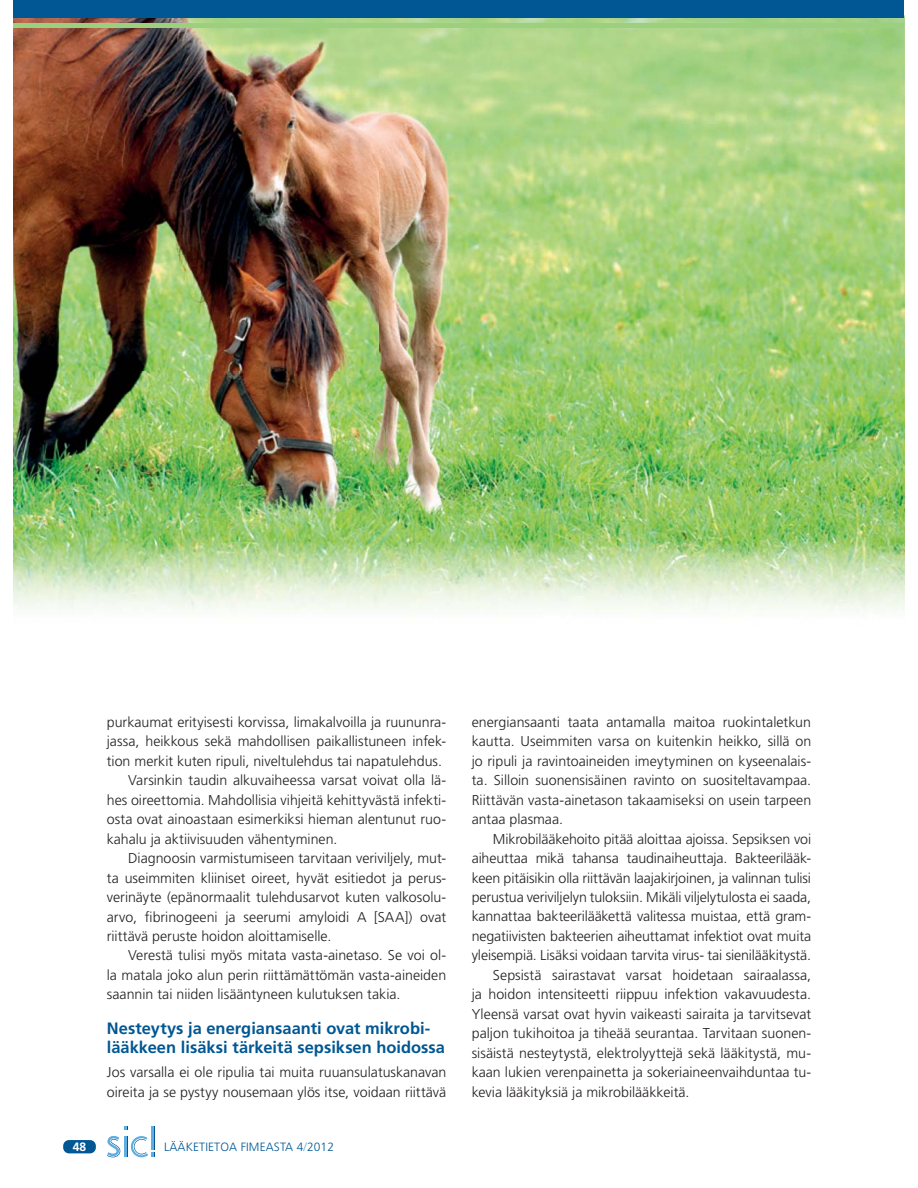
<style>
.page{position:relative;width:918px;height:1188px;background:#fff}
.page>*{position:absolute;margin:0;border:0;box-sizing:border-box;transform-origin:0 0}
.t1{font:700 16.5px/19.5px "Frutiger LT Std";color:#005793}
.t2{font:300 14.25px/19.5px "Frutiger LT Std";color:#231f20}
.t3{font:700 12.15px "Frutiger LT Std";color:#fff}
.t4{font:300 12px "Frutiger LT Std";letter-spacing:.01em;color:#005793}
.s1{color:#5eaee1}
</style>
<div class="page">
<img style="left:13px;top:17px;width:891px;height:596px">
<div style="left:13px;top:0;width:891px;height:17px;background:#005793"></div>
<div style="left:13px;top:23px;width:891px;height:5px;background:#9ccf7e"></div>
<div style="left:63px;top:1140px;width:33px;height:13px;background:#005793;border-radius:6px"></div>
<svg style="left:107px;top:1126px;width:48px;height:31px"></svg>
<p class="t2" style="left:107px;top:713px;width:341px">purkaumat erityisesti korvissa, limakalvoilla ja ruununra-</p>
<p class="t2" style="left:107px;top:732px;width:341px">jassa, heikkous sekä mahdollisen paikallistuneen infek-</p>
<p class="t2" style="left:107px;top:752px;width:337px">tion merkit kuten ripuli, niveltulehdus tai napatulehdus.</p>
<p class="t2" style="left:128px;top:771px;width:320px">Varsinkin taudin alkuvaiheessa varsat voivat olla lä-</p>
<p class="t2" style="left:107px;top:791px;width:341px">hes oireettomia. Mahdollisia vihjeitä kehittyvästä infekti-</p>
<p class="t2" style="left:107px;top:810px;width:341px">osta ovat ainoastaan esimerkiksi hieman alentunut ruo-</p>
<p class="t2" style="left:107px;top:830px;width:232px">kahalu ja aktiivisuuden vähentyminen.</p>
<p class="t2" style="left:128px;top:849px;width:320px">Diagnoosin varmistumiseen tarvitaan veriviljely, mut-</p>
<p class="t2" style="left:107px;top:869px;width:341px">ta useimmiten kliiniset oireet, hyvät esitiedot ja perus-</p>
<p class="t2" style="left:107px;top:888px;width:341px">verinäyte (epänormaalit tulehdusarvot kuten valkosolu-</p>
<p class="t2" style="left:107px;top:908px;width:341px">arvo, fibrinogeeni ja seerumi amyloidi A [SAA]) ovat</p>
<p class="t2" style="left:107px;top:927px;width:226px">riittävä peruste hoidon aloittamiselle.</p>
<p class="t2" style="left:128px;top:946px;width:320px">Verestä tulisi myös mitata vasta-ainetaso. Se voi ol-</p>
<p class="t2" style="left:107px;top:966px;width:341px">la matala joko alun perin riittämättömän vasta-aineiden</p>
<p class="t2" style="left:107px;top:985px;width:295px">saannin tai niiden lisääntyneen kulutuksen takia.</p>
<p class="t1" style="left:107px;top:1019px;width:340px">Nesteytys ja energiansaanti ovat mikrobi&shy;lääkkeen lisäksi tärkeitä sepsiksen hoidossa</p>
<p class="t2" style="left:107px;top:1063px;width:341px">Jos varsalla ei ole ripulia tai muita ruuansulatuskanavan oireita ja se pystyy nousemaan ylös itse, voidaan riittävä</p>
<p class="t3" style="left:73px;top:1142px;width:15px">48</p>
<p class="t4" style="left:164px;top:1142px;width:171px">LÄÄKETIETOA FIMEASTA 4<span class="s1">/</span>2012</p>
<p class="t2" style="left:472px;top:713px;width:341px;text-align:justify">energiansaanti taata antamalla maitoa ruokintaletkun kautta. Useimmiten varsa on kuitenkin heikko, sillä on jo ripuli ja ravintoaineiden imeytyminen on kyseenalais&shy;ta. Silloin suonensisäinen ravinto on suositeltavampaa.<br>Riittävän vasta-ainetason takaamiseksi on usein tarpeen antaa plasmaa.</p>
<p class="t2" style="left:493px;top:830px;width:320px">Mikrobilääkehoito pitää aloittaa ajoissa. Sepsiksen voi</p>
<p class="t2" style="left:472px;top:849px;width:341px">aiheuttaa mikä tahansa taudinaiheuttaja. Bakteerilääk-</p>
<p class="t2" style="left:472px;top:869px;width:341px">keen pitäisikin olla riittävän laajakirjoinen, ja valinnan tulisi</p>
<p class="t2" style="left:472px;top:888px;width:341px">perustua veriviljelyn tuloksiin. Mikäli viljelytulosta ei saada,</p>
<p class="t2" style="left:472px;top:907px;width:341px">kannattaa bakteerilääkettä valitessa muistaa, että gram-</p>
<p class="t2" style="left:472px;top:927px;width:341px">negatiivisten bakteerien aiheuttamat infektiot ovat muita</p>
<p class="t2" style="left:472px;top:946px;width:341px">yleisempiä. Lisäksi voidaan tarvita virus- tai sienilääkitystä.</p>
<p class="t2" style="left:493px;top:966px;width:320px">Sepsistä sairastavat varsat hoidetaan sairaalassa,</p>
<p class="t2" style="left:472px;top:985px;width:341px">ja hoidon intensiteetti riippuu infektion vakavuudesta.</p>
<p class="t2" style="left:472px;top:1005px;width:341px">Yleensä varsat ovat hyvin vaikeasti sairaita ja tarvitsevat</p>
<p class="t2" style="left:472px;top:1024px;width:341px">paljon tukihoitoa ja tiheää seurantaa. Tarvitaan suonen-</p>
<p class="t2" style="left:472px;top:1044px;width:341px">sisäistä nesteytystä, elektrolyyttejä sekä lääkitystä, mu-</p>
<p class="t2" style="left:472px;top:1063px;width:341px">kaan lukien verenpainetta ja sokeriaineenvaihduntaa tu-</p>
<p class="t2" style="left:472px;top:1083px;width:219px">kevia lääkityksiä ja mikrobilääkkeitä.</p>
</div>
